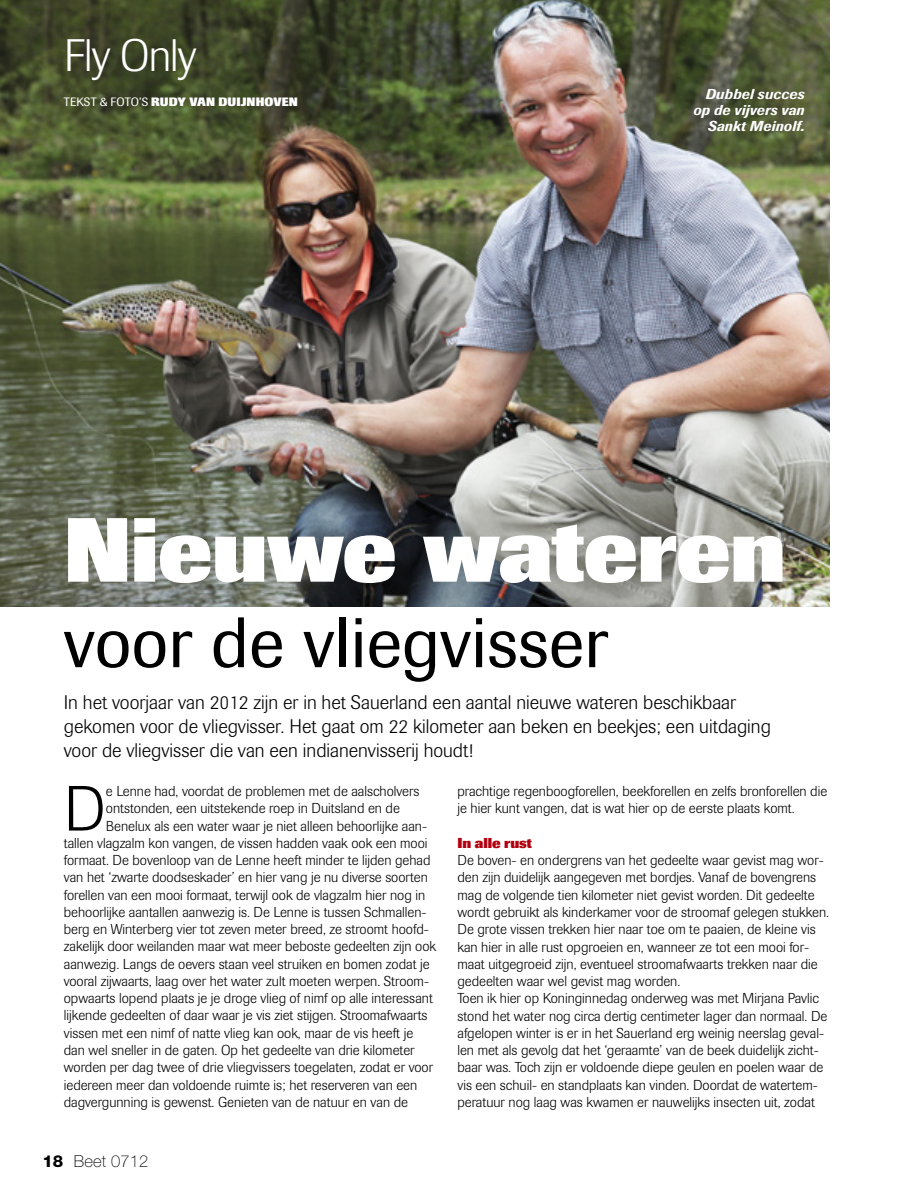
<style>
.page{position:relative;width:915px;height:1191px;background:#fff}
.page>*{position:absolute;margin:0;border:0;box-sizing:border-box;transform-origin:0 0}
.t1{font:800 90px "Imago";letter-spacing:-.01em;color:#fff}
.t2{font:70.5px "Imago";color:#000}
.t3{font:300 63.15px "Imago";color:#000}
.t4{font:300 45px "Imago";letter-spacing:-.015em;color:#fff}
.t5{font:300 19.5px/24px "Imago";color:#000}
.t6{font:100 16.5px "Helvetica Neue LT Std";letter-spacing:.01em;color:#000}
.t7{font:300 14.25px/17.2px "Imago";color:#000}
.t8{font:italic 500 14.25px/15.8px "Imago";letter-spacing:.015em;color:#fff;text-align:right}
.t9{font:800 14.25px "Imago";letter-spacing:-.01em;color:#b30010}
.t10{font:800 12px "Imago";letter-spacing:.01em;color:#fff}
.s1{font-weight:400}
.s2{font-weight:800}
</style>
<div class="page">
<img style="left:0;top:0;width:829px;height:606px">
<h3 class="t4" style="left:64px;top:30px;width:134px">Fly Only</h3>
<p class="t10" style="left:64px;top:94px;width:234px"><span class="s1">Tekst &amp; foto’s</span> Rudy van Duijnhoven</p>
<p class="t8" style="left:693px;top:87px;width:113px">Dubbel succes op de vijvers van<br>Sankt Meinolf.</p>
<h1 class="t1" style="left:64px;top:496px;width:723px">Nieuwe wateren</h1>
<h2 class="t2" style="left:64px;top:601px;width:545px">voor de vliegvisser</h2>
<h3 class="t5" style="left:64px;top:691px;width:708px">In het voorjaar van 2012 zijn er in het Sauerland een aantal nieuwe wateren beschikbaar gekomen voor de vliegvisser. Het gaat om 22 kilometer aan beken en beekjes; een uitdaging voor de vliegvisser die van een indianenvisserij houdt!</h3>
<h3 class="t3" style="left:64px;top:773px;width:44px">D</h3>
<p class="t7" style="left:106px;top:782px;width:315px">e Lenne had, voordat de problemen met de aalscholvers</p>
<p class="t7" style="left:106px;top:800px;width:295px">ontstonden, een uitstekende roep in Duitsland en de</p>
<p class="t7" style="left:106px;top:817px;width:322px">Benelux als een water waar je niet alleen behoorlijke aan-</p>
<p class="t7" style="left:64px;top:834px;width:365px">tallen vlagzalm kon vangen, de vissen hadden vaak ook een mooi</p>
<p class="t7" style="left:64px;top:851px;width:368px">formaat. De bovenloop van de Lenne heeft minder te lijden gehad</p>
<p class="t7" style="left:64px;top:869px;width:365px">van het ‘zwarte doodseskader’ en hier vang je nu diverse soorten</p>
<p class="t7" style="left:64px;top:886px;width:362px">forellen van een mooi formaat, terwijl ook de vlagzalm hier nog in</p>
<p class="t7" style="left:64px;top:903px;width:364px">behoorlijke aantallen aanwezig is. De Lenne is tussen Schmallen-</p>
<p class="t7" style="left:64px;top:921px;width:366px">berg en Winterberg vier tot zeven meter breed, ze stroomt hoofd-</p>
<p class="t7" style="left:64px;top:938px;width:373px">zakelijk door weilanden maar wat meer beboste gedeelten zijn ook</p>
<p class="t7" style="left:64px;top:955px;width:367px">aanwezig. Langs de oevers staan veel struiken en bomen zodat je</p>
<p class="t7" style="left:64px;top:972px;width:366px">vooral zijwaarts, laag over het water zult moeten werpen. Stroom-</p>
<p class="t7" style="left:64px;top:990px;width:370px">opwaarts lopend plaats je je droge vlieg of nimf op alle interessant</p>
<p class="t7" style="left:64px;top:1007px;width:365px">lijkende gedeelten of daar waar je vis ziet stijgen. Stroomafwaarts</p>
<p class="t7" style="left:64px;top:1024px;width:351px">vissen met een nimf of natte vlieg kan ook, maar de vis heeft je</p>
<p class="t7" style="left:64px;top:1041px;width:352px">dan wel sneller in de gaten. Op het gedeelte van drie kilometer</p>
<p class="t7" style="left:64px;top:1059px;width:371px">worden per dag twee of drie vliegvissers toegelaten, zodat er voor</p>
<p class="t7" style="left:64px;top:1076px;width:355px">iedereen meer dan voldoende ruimte is; het reserveren van een</p>
<p class="t7" style="left:64px;top:1093px;width:345px">dagvergunning is gewenst. Genieten van de natuur en van de</p>
<p class="t6" style="left:43px;top:1151px;width:107px"><span class="s2">18</span> Beet 0712</p>
<p class="t7" style="left:457px;top:783px;width:371px">prachtige regenboogforellen, beekforellen en zelfs bronforellen die je hier kunt vangen, dat is wat hier op de eerste plaats komt.</p>
<p class="t9" style="left:457px;top:834px;width:76px">In alle rust</p>
<p class="t7" style="left:457px;top:852px;width:373px">De boven- en ondergrens van het gedeelte waar gevist mag wor&shy;den zijn duidelijk aangegeven met bordjes. Vanaf de bovengrens mag de volgende tien kilometer niet gevist worden. Dit gedeelte wordt gebruikt als kinderkamer voor de stroomaf gelegen stukken.<br>De grote vissen trekken hier naar toe om te paaien, de kleine vis kan hier in alle rust opgroeien en, wanneer ze tot een mooi for&shy;maat uitgegroeid zijn, eventueel stroomafwaarts trekken naar die gedeelten waar wel gevist mag worden.<br>Toen ik hier op Koninginnedag onderweg was met Mirjana Pavlic stond het water nog circa dertig centimeter lager dan normaal. De afgelopen winter is er in het Sauerland erg weinig neerslag geval&shy;len met als gevolg dat het ‘geraamte’ van de beek duidelijk zicht&shy;baar was. Toch zijn er voldoende diepe geulen en poelen waar de vis een schuil- en standplaats kan vinden. Doordat de watertem&shy;peratuur nog laag was kwamen er nauwelijks insecten uit, zodat</p>
</div>
